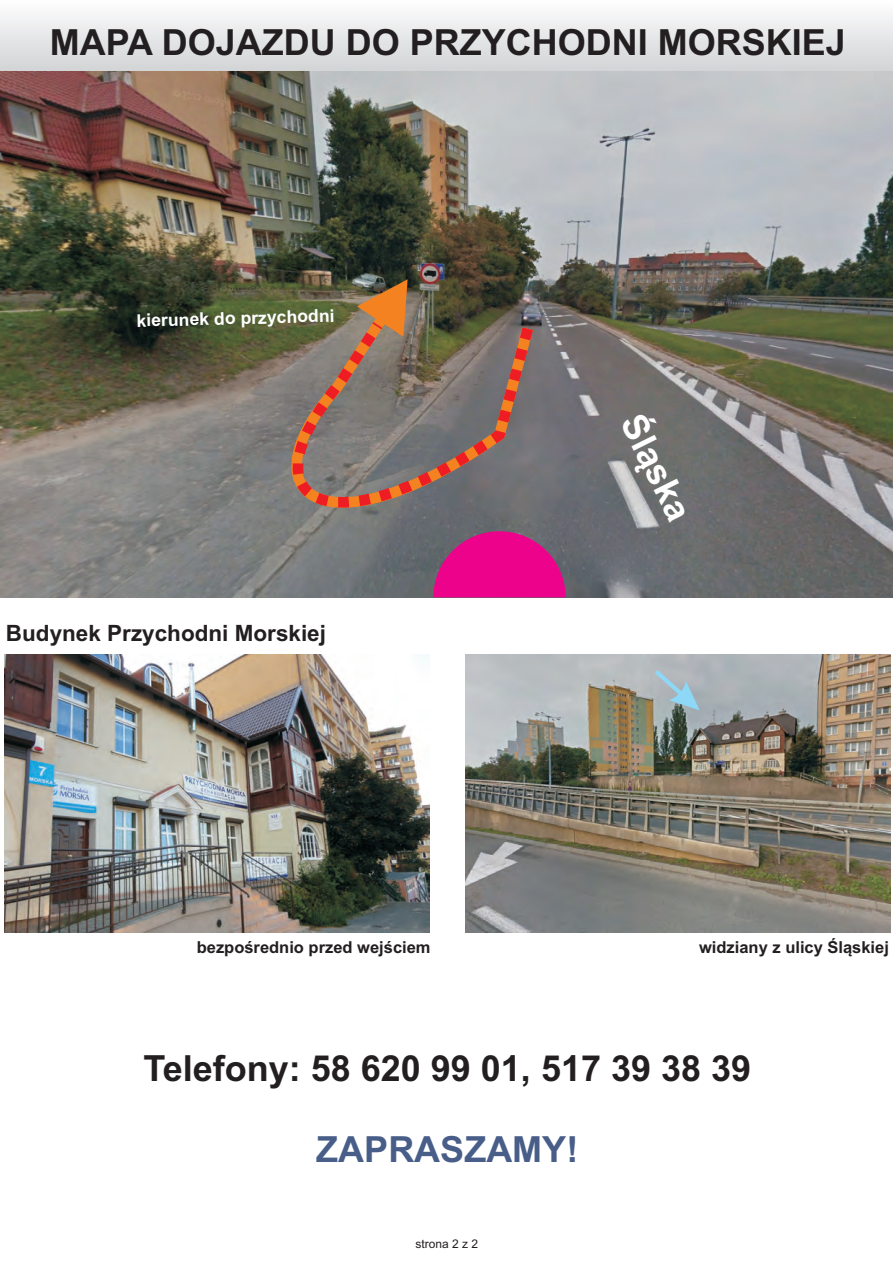
<style>
.page{position:relative;width:893px;height:1263px;background:#fff}
.page>*{position:absolute;margin:0;border:0;box-sizing:border-box;transform-origin:0 0}
.t1{font:700 36px "Arial";color:#231f20}
.t2{font:700 36px "Arial";color:#485e88}
.t3{font:700 36px "Arial";color:#fff}
.t4{font:700 22.5px "Arial";color:#231f20}
.t5{font:700 17.7px "Arial";color:#fff}
.t6{font:700 16.5px "Arial";color:#231f20}
.t7{font:12px "Arial";color:#231f20}
</style>
<div class="page">
<div style="left:0;top:0;width:893px;height:73px;background:linear-gradient(to bottom,#fefefe,#d1d2d4)"></div>
<img style="left:0;top:72px;width:893px;height:525px">
<img style="left:4px;top:655px;width:425px;height:277px">
<img style="left:466px;top:655px;width:424px;height:277px">
<svg style="left:433px;top:531px;width:133px;height:66px;background:#d61287"></svg>
<img style="left:291px;top:279px;width:242px;height:31px">
<svg style="left:237px;top:310px;width:304px;height:241px;background:#826f68"></svg>
<svg style="left:655px;top:670px;width:45px;height:40px;background:#a3bbc5"></svg>
<p class="t1" style="left:50px;top:29px;width:798px">MAPA DOJAZDU DO PRZYCHODNI MORSKIEJ</p>
<p class="t5" style="left:136px;top:315px;width:199px;rotate:-2deg">kierunek do przychodni</p>
<p class="t4" style="left:6px;top:624px;width:322px">Budynek Przychodni Morskiej</p>
<p class="t3" style="left:644px;top:410px;width:116px;rotate:64deg">Śląska</p>
<p class="t6" style="left:197px;top:941px;width:235px">bezpośrednio przed wejściem</p>
<p class="t6" style="left:699px;top:941px;width:191px">widziany z ulicy Śląskiej</p>
<p class="t1" style="left:143px;top:1055px;width:609px">Telefony: 58 620 99 01, 517 39 38 39</p>
<p class="t2" style="left:316px;top:1135px;width:263px">ZAPRASZAMY!</p>
<p class="t7" style="left:415px;top:1240px;width:64px">strona 2 z 2</p>
</div>
